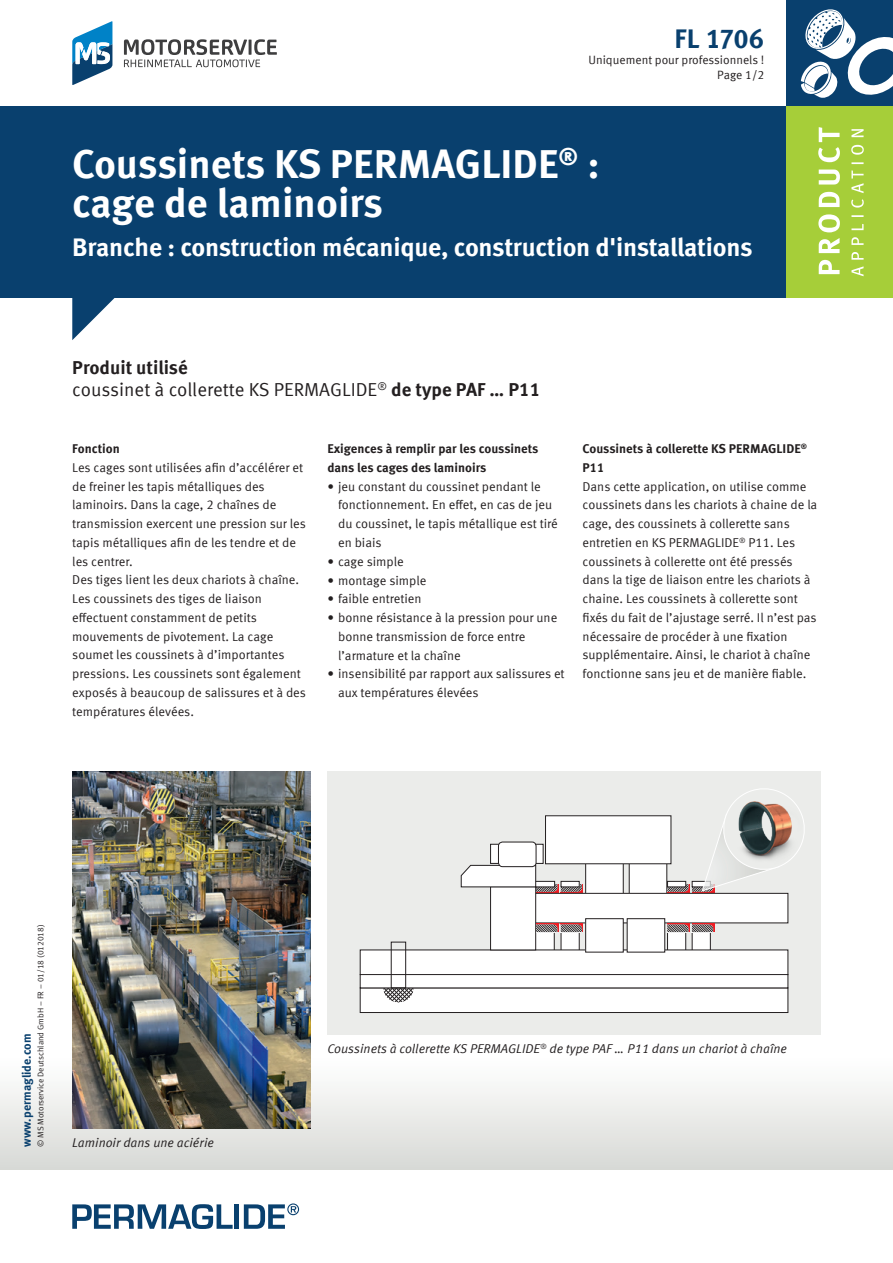
<style>
.page{position:relative;width:893px;height:1263px;background:#fff}
.page>*{position:absolute;margin:0;border:0;box-sizing:border-box;transform-origin:0 0}
.t1{font:700 40.5px/39px "Meta Offc Pro";color:#fff}
.t2{font:700 27px "Meta Offc Pro";letter-spacing:-.02em;color:#09406e}
.t3{font:700 25.5px "Meta Offc Pro";letter-spacing:-.01em;color:#fff}
.t4{font:18.75px "Meta Offc Pro Norm";color:#231f20}
.t5{font:700 18.75px "Meta Offc Pro";color:#231f20}
.t6{font:12.75px/18.8px "Meta Offc Pro Norm";color:#231f20}
.t7{font:700 12.75px/18.8px "Meta Offc Pro";color:#231f20}
.t8{font:12.75px "Meta Offc Pro Norm Ita";color:#231f20}
.t9{font:12px/15px "Meta Offc Pro Norm";color:#231f20;text-align:right}
.t10{font:700 12px "Meta Offc Pro";color:#09406e}
.t11{font:8.25px "Meta Offc Pro Norm";color:#231f20}
.s1{font-family:"Meta Offc Pro";font-weight:700}
</style>
<div class="page">
<div style="left:0;top:1054px;width:893px;height:115px;background:linear-gradient(to bottom,#fff,#d7d8d4)"></div>
<div style="left:0;top:106px;width:893px;height:192px;background:#09406e"></div>
<svg style="left:72px;top:298px;width:43px;height:42px"></svg>
<svg style="left:72px;top:1204px;width:161px;height:25px"></svg>
<div style="left:234px;top:1204px;width:5px;height:25px;background:#09406e"></div>
<svg style="left:244px;top:1203px;width:55px;height:26px"></svg>
<div style="left:787px;top:0;width:106px;height:106px;background:#09406e"></div>
<svg style="left:801px;top:9px;width:92px;height:89px"></svg>
<div style="left:787px;top:106px;width:106px;height:192px;background:#a6ce39"></div>
<svg style="left:851px;top:129px;width:13px;height:147px"></svg>
<svg style="left:818px;top:127px;width:22px;height:147px"></svg>
<svg style="left:124px;top:39px;width:153px;height:28px"></svg>
<svg style="left:72px;top:21px;width:40px;height:64px"></svg>
<img style="left:72px;top:772px;width:238px;height:356px">
<div style="left:327px;top:772px;width:494px;height:263px;background:#ebecea"></div>
<div style="left:586px;top:861px;width:37px;height:37px;background:#fff"></div>
<div style="left:585px;top:860px;width:39px;height:39px;border:1px solid #231f20"></div>
<div style="left:629px;top:861px;width:38px;height:36px;background:#fff"></div>
<div style="left:667px;top:929px;width:19px;height:26px;background:#fff"></div>
<div style="left:667px;top:929px;width:19px;height:26px;border:1px solid #231f20"></div>
<div style="left:692px;top:929px;width:18px;height:26px;background:#fff"></div>
<div style="left:692px;top:929px;width:19px;height:26px;border:1px solid #231f20"></div>
<div style="left:667px;top:884px;width:23px;height:9px;background:#cf1d22"></div>
<div style="left:692px;top:884px;width:22px;height:9px;background:#cf1d22"></div>
<div style="left:360px;top:988px;width:428px;height:24px;background:#fff"></div>
<div style="left:360px;top:987px;width:428px;height:26px;border:1px solid #231f20"></div>
<div style="left:360px;top:950px;width:428px;height:24px;background:#fff"></div>
<div style="left:518px;top:893px;width:270px;height:30px;background:#fff"></div>
<div style="left:517px;top:893px;width:271px;height:30px;border:1px solid #231f20"></div>
<div style="left:360px;top:974px;width:428px;height:14px;background:#fff"></div>
<div style="left:360px;top:974px;width:428px;height:14px;border:1px solid #231f20"></div>
<div style="left:391px;top:942px;width:15px;height:46px;border:1px solid #231f20"></div>
<svg style="left:383px;top:988px;width:30px;height:14px"></svg>
<div style="left:667px;top:923px;width:23px;height:9px;background:#ee1d23"></div>
<svg style="left:460px;top:843px;width:122px;height:108px"></svg>
<div style="left:692px;top:923px;width:22px;height:9px;background:#ee1d23"></div>
<svg style="left:667px;top:924px;width:46px;height:8px"></svg>
<div style="left:586px;top:919px;width:37px;height:33px;background:#fff"></div>
<div style="left:585px;top:918px;width:39px;height:34px;border:1px solid #231f20"></div>
<div style="left:627px;top:919px;width:38px;height:33px;background:#fff"></div>
<div style="left:627px;top:918px;width:38px;height:34px;border:1px solid #231f20"></div>
<div style="left:498px;top:842px;width:38px;height:25px;background:#fff;border-radius:4px"></div>
<div style="left:498px;top:842px;width:38px;height:25px;border:1px solid #231f20;border-radius:4px"></div>
<div style="left:545px;top:816px;width:126px;height:48px;background:#fff"></div>
<svg style="left:667px;top:788px;width:138px;height:104px"></svg>
<h2 class="t2" style="left:675px;top:18px;width:91px">FL 1706</h2>
<p class="t9" style="left:588px;top:51px;width:177px">Uniquement pour professionnels !<br>Page 1/2</p>
<h1 class="t1" style="left:72px;top:142px;width:529px">Coussinets KS PERMAGLIDE<sup>®</sup> : cage de laminoirs</h1>
<h3 class="t3" style="left:72px;top:228px;width:682px">Branche : construction mécanique, construction d'installations</h3>
<h3 class="t5" style="left:72px;top:352px;width:117px">Produit utilisé</h3>
<h3 class="t4" style="left:72px;top:375px;width:470px">coussinet à collerette KS PERMAGLIDE<sup>®</sup> <span class="s1">de type PAF … P11</span></h3>
<p class="t7" style="left:72px;top:438px;width:49px">Fonction</p>
<p class="t6" style="left:72px;top:457px;width:235px">Les cages sont utilisées afin d’accélérer et de freiner les tapis métalliques des laminoirs. Dans la cage, 2 chaînes de transmission exercent une pression sur les tapis métalliques afin de les tendre et de les centrer.<br>Des tiges lient les deux chariots à chaîne.<br>Les coussinets des tiges de liaison effectuent constamment de petits mouvements de pivotement. La cage soumet les coussinets à d’importantes pressions. Les coussinets sont également exposés à beaucoup de salissures et à des températures élevées.</p>
<p class="t7" style="left:327px;top:439px;width:213px">Exigences à remplir par les coussinets dans les cages des laminoirs</p>
<p class="t6" style="left:338px;top:476px;width:221px;text-indent:-11px">• jeu constant du coussinet pendant le fonctionnement. En effet, en cas de jeu du coussinet, le tapis métallique est tiré en biais</p>
<p class="t6" style="left:327px;top:551px;width:78px">• cage simple</p>
<p class="t6" style="left:327px;top:570px;width:100px">• montage simple</p>
<p class="t6" style="left:327px;top:589px;width:96px">• faible entretien</p>
<p class="t6" style="left:338px;top:607px;width:221px;text-indent:-11px">• bonne résistance à la pression pour une bonne transmission de force entre l’armature et la chaîne</p>
<p class="t6" style="left:338px;top:664px;width:228px;text-indent:-11px">• insensibilité par rapport aux salissures et aux températures élevées</p>
<p class="t7" style="left:583px;top:439px;width:226px">Coussinets à collerette KS PERMAGLIDE<sup>®<br></sup>P11</p>
<p class="t6" style="left:583px;top:476px;width:236px">Dans cette application, on utilise comme coussinets dans les chariots à chaine de la cage, des coussinets à collerette sans entretien en KS PERMAGLIDE<sup>®</sup> P11. Les coussinets à collerette ont été pressés dans la tige de liaison entre les chariots à chaine. Les coussinets à collerette sont fixés du fait de l’ajustage serré. Il n’est pas nécessaire de procéder à une fixation supplémentaire. Ainsi, le chariot à chaîne fonctionne sans jeu et de manière fiable.</p>
<p class="t11" style="left:34px;top:1147px;width:224px;rotate:-90deg">© MS Motorservice Deutschland GmbH – FR – 01/18 (012018)</p>
<p class="t10" style="left:17px;top:1147px;width:115px;rotate:-90deg">www.permaglide.com</p>
<p class="t8" style="left:72px;top:1133px;width:143px">Laminoir dans une aciérie</p>
<p class="t8" style="left:327px;top:1039px;width:461px">Coussinets à collerette KS PERMAGLIDE<sup>®</sup> de type PAF … P11 dans un chariot à chaîne</p>
</div>
